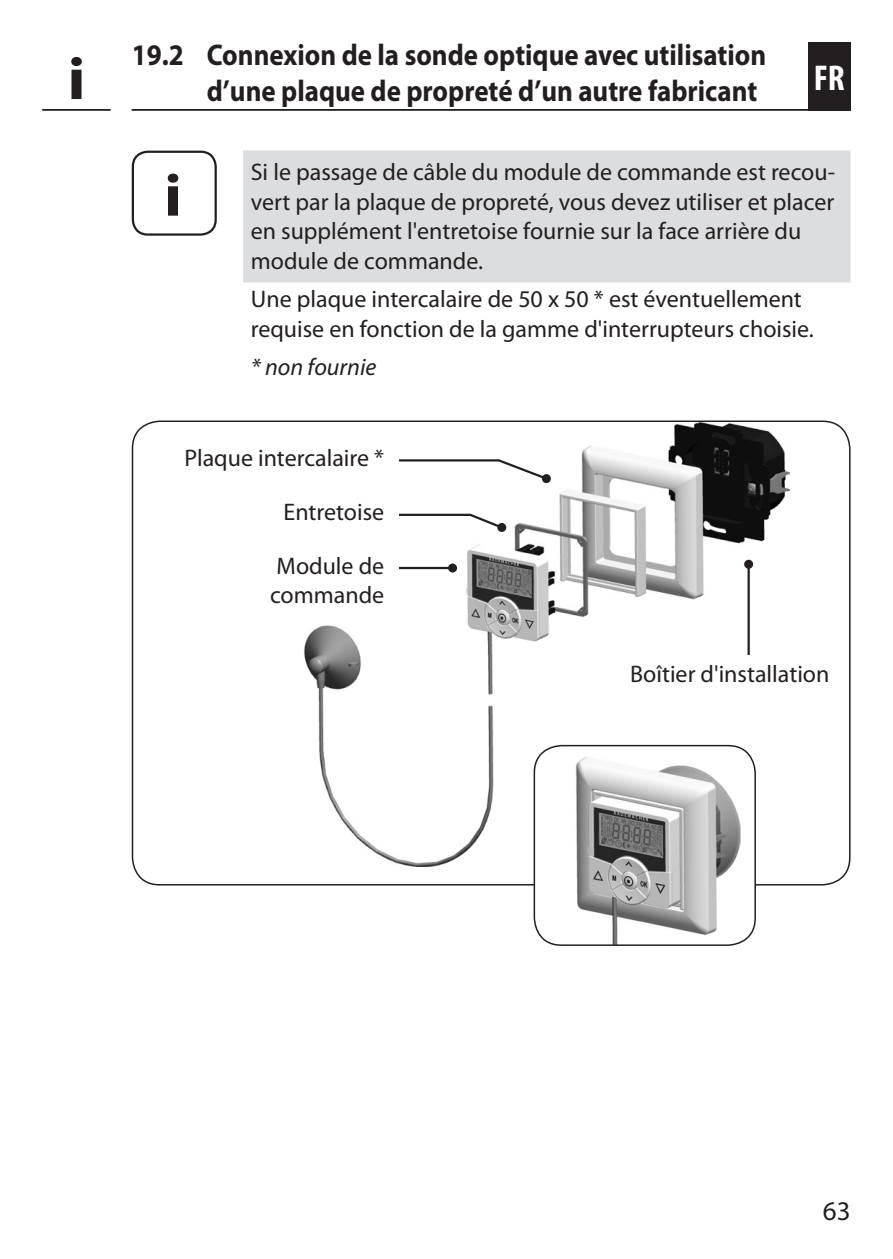
<style>
.page{position:relative;width:893px;height:1259px;background:#fff}
.page>*{position:absolute;margin:0;border:0;box-sizing:border-box;transform-origin:0 0}
.INFO-Icon{font:700 60px "Myriad Pro";color:#231f20;scale:1.1 1}
.t1{font:700 condensed 36px "Myriad Pro";color:#fff}
.Kapitel_ab_1_2_-_DE{font:700 30px/36px "Myriad Pro";color:#231f20;text-align:right;scale:.9 1}
.t2{font:27px "Myriad Pro";color:#231f20}
.Nützliche_Infos_4Zei{font:24px/29.4px "Myriad Pro";color:#231f20}
.Fließtext_nach_Nützl{font:24px/29.4px "Myriad Pro";color:#231f20}
.Fließtext_-_DE{font:24px/29.4px "Myriad Pro";color:#231f20}
.Fußnote_-_DE{font:italic 24px "Myriad Pro";color:#231f20}
</style>
<div class="page">
<div style="left:808px;top:42px;width:42px;height:69px;background:#231f20"></div>
<hr style="left:132px;top:109px;width:718px;height:2px;background:#231f20">
<hr style="left:42px;top:109px;width:68px;height:2px;background:#231f20">
<div style="left:243px;top:150px;width:607px;height:132px;background:#dcdddf"></div>
<div style="left:132px;top:151px;width:85px;height:85px;border:2px solid #231f20;border-radius:15px"></div>
<img style="left:304px;top:423px;width:485px;height:443px">
<hr style="left:399px;top:567px;width:54px;height:2px;background:#231f20">
<div style="left:448px;top:563px;width:9px;height:9px;background:#231f20;border-radius:50%"></div>
<svg style="left:397px;top:512px;width:108px;height:18px"></svg>
<div style="left:497px;top:523px;width:9px;height:9px;background:#231f20;border-radius:50%"></div>
<svg style="left:397px;top:458px;width:152px;height:23px"></svg>
<div style="left:542px;top:474px;width:9px;height:9px;background:#231f20;border-radius:50%"></div>
<div style="left:534px;top:745px;width:221px;height:200px;background:#fff;border-radius:27px"></div>
<img style="left:534px;top:756px;width:206px;height:189px">
<div style="left:534px;top:745px;width:222px;height:201px;border:2px solid #231f20;border-radius:27px"></div>
<hr style="left:747px;top:564px;width:3px;height:91px;background:#231f20">
<div style="left:744px;top:560px;width:9px;height:9px;background:#231f20;border-radius:50%"></div>
<p class="INFO-Icon" style="left:67px;top:45px;width:18px">i</p>
<p class="Kapitel_ab_1_2_-_DE" style="left:132px;top:37px;width:706px">19.2 Connexion de la sonde optique avec utilisation d’une plaque de propreté d’un autre fabricant</p>
<h2 class="t1" style="left:814px;top:58px;width:33px">FR</h2>
<p class="INFO-Icon" style="left:164px;top:162px;width:18px">i</p>
<p class="Nützliche_Infos_4Zei" style="left:251px;top:158px;width:586px">Si le passage de câble du module de commande est recou&shy;vert par la plaque de propreté, vous devez utiliser et placer en supplément l'entretoise fournie sur la face arrière du module de commande.</p>
<p class="Fließtext_nach_Nützl" style="left:251px;top:285px;width:565px">Une plaque intercalaire de 50 x 50 * est éventuellement requise en fonction de la gamme d'interrupteurs choisie.</p>
<p class="Fußnote_-_DE" style="left:251px;top:354px;width:127px">* non fournie</p>
<p class="Fließtext_-_DE" style="left:184px;top:443px;width:201px">Plaque intercalaire *</p>
<p class="Fließtext_-_DE" style="left:284px;top:497px;width:102px">Entretoise</p>
<p class="Fließtext_-_DE" style="left:270px;top:551px;width:116px">Module de commande</p>
<p class="Fließtext_-_DE" style="left:630px;top:659px;width:201px">Boîtier d'installation</p>
<p class="t2" style="left:823px;top:1196px;width:29px">63</p>
</div>
